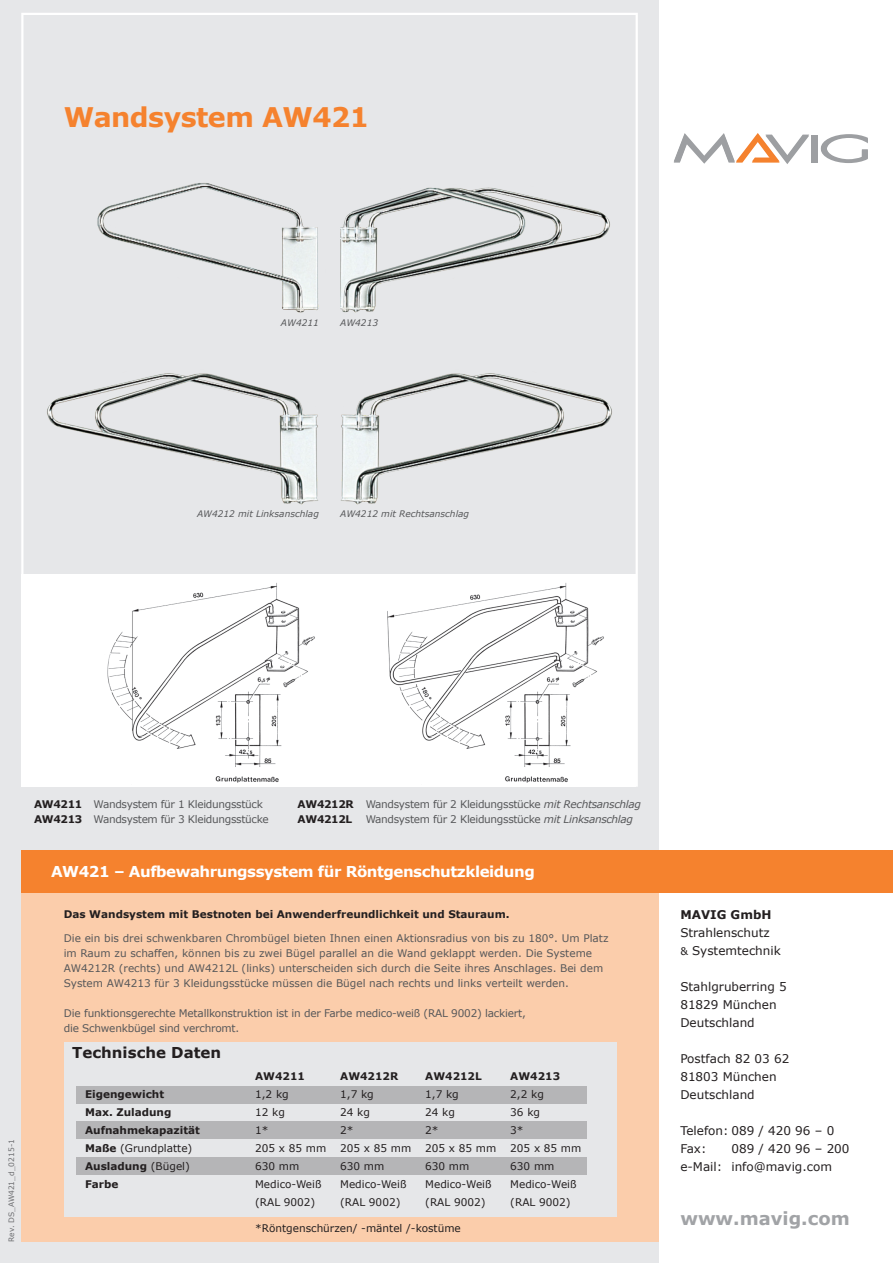
<style>
.page{position:relative;width:893px;height:1263px;background:#fff}
.page>*{position:absolute;margin:0;border:0;box-sizing:border-box;transform-origin:0 0}
.t1{font:700 27px "Verdana";letter-spacing:-.02em;color:#f5822e}
.t2{font:700 18px "Verdana";color:#a1a3a6}
.t3{font:700 15px "Verdana";letter-spacing:-.03em;color:#fff}
.t4{font:700 15px "Verdana";color:#231f20}
.t5{font:12px/18px "Verdana";color:#231f20}
.t6{font:700 12px "Verdana";color:#231f20}
.t7{font:10.5px/15px "Verdana";color:#57585a}
.t8{font:10.5px "Verdana";color:#231f20}
.t9{font:10.5px "Verdana";letter-spacing:-.03em;color:#57585a}
.t10{font:700 10.5px "Verdana";color:#231f20}
.t11{font:10.5px/15px "Verdana";letter-spacing:-.02em;color:#57585a}
.t12{font:700 10.5px "Verdana";letter-spacing:-.03em;color:#231f20}
.t13{font:italic 9px "Verdana";color:#57585a}
.t14{font:7.5px "Verdana";color:#6c6d70}
.s1{font-weight:700;color:#231f20}
.s2{font-style:italic}
.s3{font-weight:700}
.s4{font-weight:400}
.s5{font-size:10.5px}
</style>
<div class="page">
<div style="left:0;top:0;width:659px;height:1263px;background:#e6e7e9"></div>
<div style="left:21px;top:850px;width:638px;height:392px;background:#f5822e"></div>
<div style="left:21px;top:893px;width:638px;height:349px;background:#fbcdab"></div>
<div style="left:659px;top:850px;width:234px;height:43px;background:#f5822e"></div>
<div style="left:812px;top:135px;width:6px;height:27px;background:#9d9fa2"></div>
<div style="left:64px;top:1042px;width:553px;height:174px;background:#e6e7e9"></div>
<img style="left:97px;top:183px;width:222px;height:130px">
<div style="left:812px;top:136px;width:6px;height:27px;background:#9d9fa2"></div>
<svg style="left:821px;top:134px;width:47px;height:29px"></svg>
<svg style="left:674px;top:133px;width:135px;height:31px"></svg>
<div style="left:77px;top:1086px;width:510px;height:17px;background:#b5b5b7"></div>
<div style="left:77px;top:1121px;width:510px;height:17px;background:#b5b5b7"></div>
<img style="left:47px;top:373px;width:271px;height:131px">
<img style="left:341px;top:373px;width:271px;height:131px">
<div style="left:21px;top:574px;width:349px;height:213px;background:#fff"></div>
<img style="left:107px;top:583px;width:208px;height:200px">
<div style="left:359px;top:574px;width:277px;height:213px;background:#fff"></div>
<img style="left:387px;top:583px;width:217px;height:200px">
<div style="left:77px;top:1158px;width:510px;height:17px;background:#b5b5b7"></div>
<img style="left:340px;top:187px;width:270px;height:126px">
<h1 class="t1" style="left:64px;top:98px;width:307px">Wandsystem AW421</h1>
<p class="t13" style="left:281px;top:316px;width:39px">AW4211</p>
<p class="t13" style="left:340px;top:316px;width:39px">AW4213</p>
<p class="t13" style="left:197px;top:508px;width:123px">AW4212 mit Linksanschlag</p>
<p class="t13" style="left:340px;top:508px;width:130px">AW4212 mit Rechtsanschlag</p>
<p class="t14" style="left:6px;top:1242px;width:104px;rotate:-90deg">Rev. DS_AW421_d_0215-1</p>
<p class="t9" style="left:34px;top:796px;width:230px"><span class="s1">AW4211</span> Wandsystem für 1 Kleidungsstück</p>
<p class="t9" style="left:298px;top:796px;width:345px"><span class="s1">AW4212R</span> Wandsystem für 2 Kleidungsstücke <span class="s2">mit Rechtsanschlag</span></p>
<p class="t9" style="left:34px;top:811px;width:236px"><span class="s1">AW4213</span> Wandsystem für 3 Kleidungsstücke</p>
<p class="t12" style="left:298px;top:811px;width:56px">AW4212L</p>
<p class="t9" style="left:366px;top:811px;width:269px">Wandsystem für 2 Kleidungsstücke <span class="s2">mit Linksanschlag</span></p>
<h3 class="t3" style="left:51px;top:861px;width:485px">AW421 – Aufbewahrungssystem für Röntgenschutzkleidung</h3>
<p class="t10" style="left:64px;top:907px;width:447px">Das Wandsystem mit Bestnoten bei Anwenderfreundlichkeit und Stauraum.</p>
<p class="t7" style="left:64px;top:930px;width:546px">Die ein bis drei schwenkbaren Chrombügel bieten Ihnen einen Aktionsradius von bis zu 180°. Um Platz im Raum zu schaffen, können bis zu zwei Bügel parallel an die Wand geklappt werden. Die Systeme AW4212R (rechts) und AW4212L (links) unterscheiden sich durch die Seite ihres Anschlages. Bei dem System AW4213 für 3 Kleidungsstücke müssen die Bügel nach rechts und links verteilt werden.</p>
<p class="t11" style="left:64px;top:1005px;width:464px">Die funktionsgerechte Metallkonstruktion ist in der Farbe medico-weiß (RAL 9002) lackiert, die Schwenkbügel sind verchromt.</p>
<h3 class="t4" style="left:72px;top:1041px;width:150px">Technische Daten</h3>
<p class="t10" style="left:255px;top:1068px;width:51px">AW4211</p>
<p class="t10" style="left:340px;top:1068px;width:60px">AW4212R</p>
<p class="t10" style="left:425px;top:1068px;width:58px">AW4212L</p>
<p class="t10" style="left:510px;top:1068px;width:51px">AW4213</p>
<p class="t10" style="left:85px;top:1086px;width:81px">Eigengewicht</p>
<p class="t8" style="left:255px;top:1087px;width:35px">1,2 kg</p>
<p class="t8" style="left:340px;top:1087px;width:35px">1,7 kg</p>
<p class="t8" style="left:425px;top:1087px;width:35px">1,7 kg</p>
<p class="t8" style="left:510px;top:1087px;width:35px">2,2 kg</p>
<p class="t10" style="left:85px;top:1104px;width:88px">Max. Zuladung</p>
<p class="t8" style="left:255px;top:1105px;width:31px">12 kg</p>
<p class="t8" style="left:340px;top:1105px;width:31px">24 kg</p>
<p class="t8" style="left:425px;top:1105px;width:31px">24 kg</p>
<p class="t8" style="left:510px;top:1105px;width:31px">36 kg</p>
<p class="t10" style="left:85px;top:1122px;width:116px">Aufnahmekapazität</p>
<p class="t8" style="left:255px;top:1123px;width:15px">1*</p>
<p class="t8" style="left:340px;top:1123px;width:15px">2*</p>
<p class="t8" style="left:425px;top:1123px;width:15px">2*</p>
<p class="t8" style="left:510px;top:1123px;width:15px">3*</p>
<p class="t8" style="left:85px;top:1141px;width:109px"><span class="s3">Maße</span> (Grundplatte)</p>
<p class="t8" style="left:255px;top:1141px;width:73px">205 x 85 mm</p>
<p class="t8" style="left:340px;top:1141px;width:73px">205 x 85 mm</p>
<p class="t8" style="left:425px;top:1141px;width:73px">205 x 85 mm</p>
<p class="t8" style="left:510px;top:1141px;width:73px">205 x 85 mm</p>
<p class="t10" style="left:85px;top:1158px;width:106px">Ausladung <span class="s4">(Bügel)</span></p>
<p class="t8" style="left:255px;top:1159px;width:46px">630 mm</p>
<p class="t8" style="left:340px;top:1159px;width:46px">630 mm</p>
<p class="t8" style="left:425px;top:1159px;width:46px">630 mm</p>
<p class="t8" style="left:510px;top:1159px;width:46px">630 mm</p>
<p class="t10" style="left:85px;top:1176px;width:35px">Farbe</p>
<p class="t8" style="left:255px;top:1177px;width:68px">Medico-Weiß</p>
<p class="t8" style="left:340px;top:1177px;width:68px">Medico-Weiß</p>
<p class="t8" style="left:425px;top:1177px;width:68px">Medico-Weiß</p>
<p class="t8" style="left:510px;top:1177px;width:68px">Medico-Weiß</p>
<p class="t8" style="left:255px;top:1195px;width:62px">(RAL 9002)</p>
<p class="t8" style="left:340px;top:1195px;width:62px">(RAL 9002)</p>
<p class="t8" style="left:425px;top:1195px;width:62px">(RAL 9002)</p>
<p class="t8" style="left:510px;top:1195px;width:62px">(RAL 9002)</p>
<p class="t8" style="left:255px;top:1221px;width:207px">*Röntgenschürzen/ -mäntel /-kostüme</p>
<p class="t6" style="left:680px;top:906px;width:93px">MAVIG GmbH</p>
<p class="t5" style="left:680px;top:924px;width:102px">Strahlenschutz<br><span class="s5">&amp;</span> Systemtechnik</p>
<p class="t5" style="left:680px;top:978px;width:108px">Stahlgruberring 5<br>81829 München<br>Deutschland</p>
<p class="t5" style="left:680px;top:1050px;width:110px">Postfach 82 03 62<br>81803 München<br>Deutschland</p>
<p class="t5" style="left:680px;top:1122px;width:155px">Telefon: 089 / 420 96 – 0<br>Fax:</p>
<p class="t5" style="left:680px;top:1140px;width:171px;text-indent:51px">089 / 420 96 – 200 e-Mail: info@mavig.com</p>
<h2 class="t2" style="left:680px;top:1206px;width:171px">www.mavig.com</h2>
</div>
